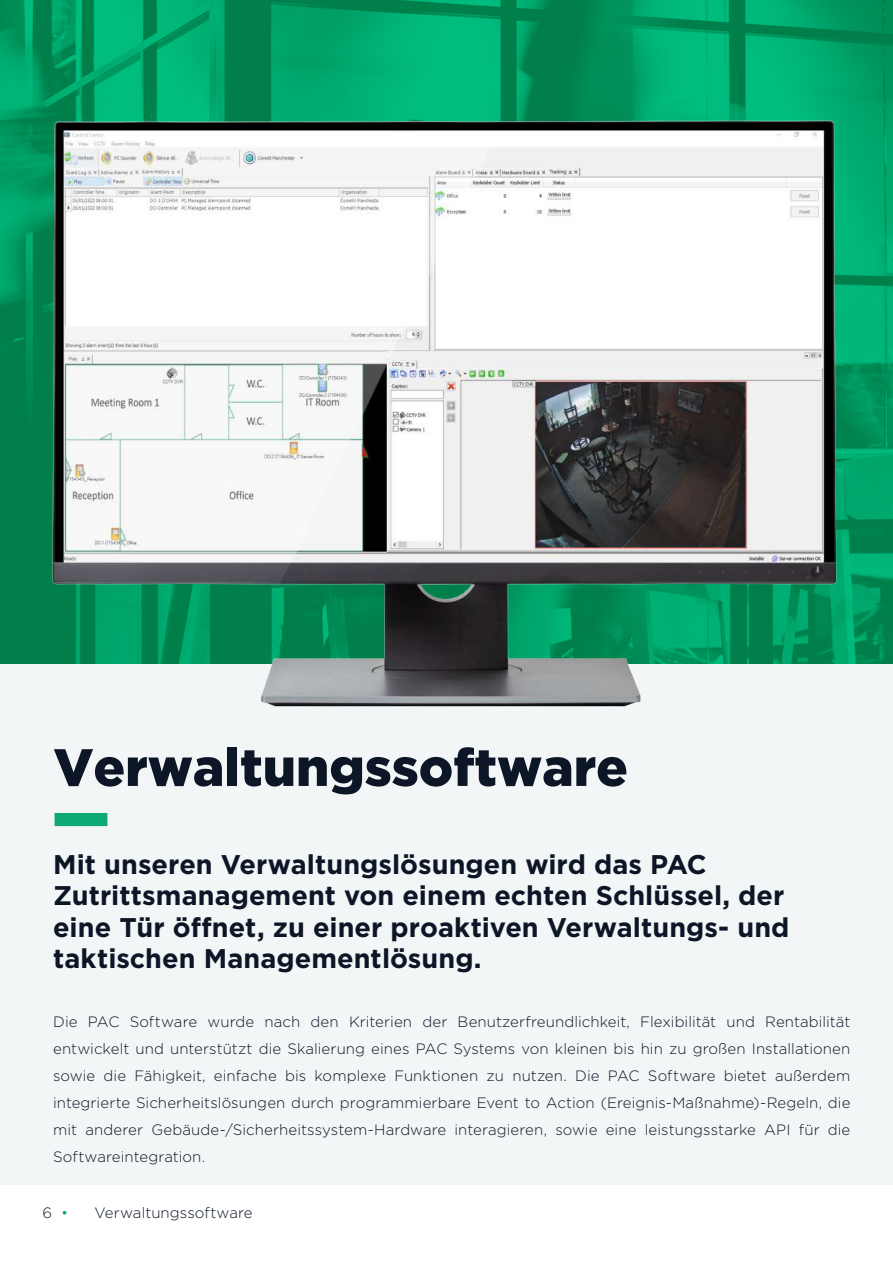
<style>
.page{position:relative;width:893px;height:1263px;background:#fff}
.page>*{position:absolute;margin:0;border:0;box-sizing:border-box;transform-origin:0 0}
.t1{font:900 52.5px "Gotham";color:#0c1627}
.t2{font:700 27px/31.5px "Gotham";color:#0c1627}
.t3{font:300 15px/27px "Gotham";letter-spacing:.005em;color:#0c1627;text-align:justify}
.t4{font:300 15px "Gotham";color:#171f2a}
.s1{color:#0fa976}
</style>
<div class="page">
<div style="left:0;top:0;width:893px;height:1185px;background:#f3f6f7"></div>
<img style="left:0;top:0;width:893px;height:663px">
<img style="left:51px;top:119px;width:791px;height:588px">
<svg style="left:55px;top:813px;width:52px;height:13px"></svg>
<h1 class="t1" style="left:54px;top:737px;width:576px">Verwaltungssoftware</h1>
<h2 class="t2" style="left:53px;top:848px;width:738px">Mit unseren Verwaltungslösungen wird das PAC Zutrittsmanagement von einem echten Schlüssel, der eine Tür öffnet, zu einer proaktiven Verwaltungs- und taktischen Managementlösung.</h2>
<p class="t3" style="left:53px;top:1008px;width:799px">Die PAC Software wurde nach den Kriterien der Benutzerfreundlichkeit, Flexibilität und Rentabilität entwickelt und unterstützt die Skalierung eines PAC Systems von kleinen bis hin zu großen Installationen sowie die Fähigkeit, einfache bis komplexe Funktionen zu nutzen. Die PAC Software bietet außerdem integrierte Sicherheitslösungen durch programmierbare Event to Action (Ereignis-Maßnahme)-Regeln, die mit anderer Gebäude-/Sicherheitssystem-Hardware interagieren, sowie eine leistungsstarke API für die Softwareintegration.</p>
<p class="t4" style="left:43px;top:1205px;width:27px">6 <span class="s1">•</span></p>
<p class="t3" style="left:94px;top:1199px;width:160px">Verwaltungssoftware</p>
</div>
